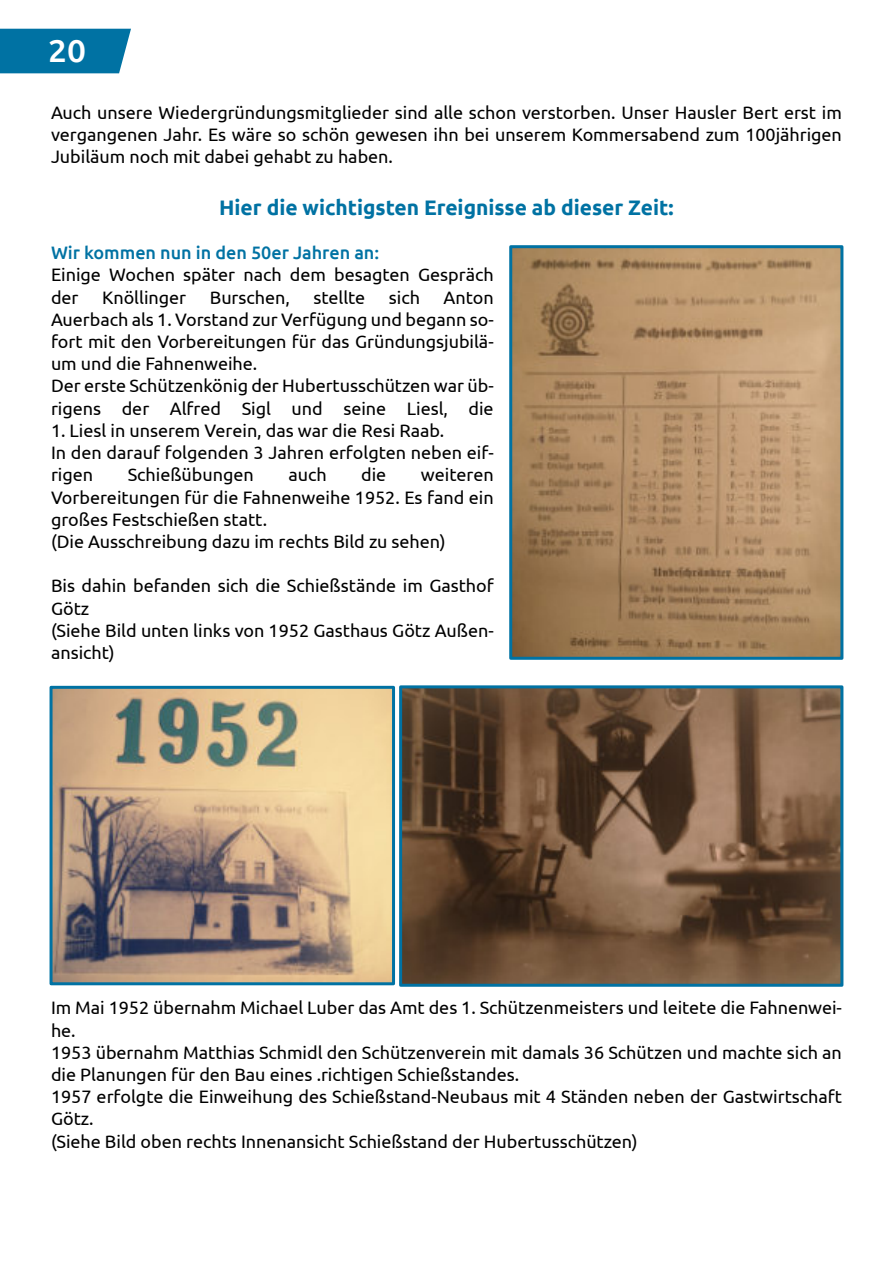
<style>
.page{position:relative;width:893px;height:1263px;background:#fff}
.page>*{position:absolute;margin:0;border:0;box-sizing:border-box;transform-origin:0 0}
.t1{font:500 31.5px "Ubuntu";color:#fff;scale:1.06 1}
.t2{font:700 21px "Ubuntu";color:#0072a3}
.t3{font:18px/22.2px "Ubuntu";color:#000}
.t4{font:500 18px "Ubuntu";color:#0072a3}
</style>
<div class="page">
<img style="left:54px;top:690px;width:337px;height:291px">
<div style="left:50px;top:686px;width:345px;height:299px;border:3px solid #0072a3"></div>
<img style="left:403px;top:689px;width:436px;height:294px">
<div style="left:399px;top:685px;width:444px;height:302px;border:3px solid #0072a3"></div>
<img style="left:513px;top:249px;width:326px;height:407px">
<div style="left:509px;top:245px;width:334px;height:415px;border:3px solid #0072a3"></div>
<div style="left:0;top:29px;width:131px;height:44px;background:#0072a3"></div>
<h1 class="t1" style="left:48px;top:37px;width:37px">20</h1>
<p class="t3" style="left:51px;top:102px;width:792px;text-align:justify">Auch unsere Wiedergründungsmitglieder sind alle schon verstorben. Unser Hausler Bert erst im vergangenen Jahr. Es wäre so schön gewesen ihn bei unserem Kommersabend zum 100jährigen Jubiläum noch mit dabei gehabt zu haben.</p>
<p class="t2" style="left:219px;top:198px;width:456px">Hier die wichtigsten Ereignisse ab dieser Zeit:</p>
<p class="t4" style="left:51px;top:245px;width:330px">Wir kommen nun in den 50er Jahren an:</p>
<p class="t3" style="left:51px;top:265px;width:444px">Einige Wochen später nach dem besagten Gespräch der</p>
<p class="t3" style="left:102px;top:287px;width:86px">Knöllinger</p>
<p class="t3" style="left:210px;top:287px;width:82px">Burschen,</p>
<p class="t3" style="left:313px;top:287px;width:53px">stellte</p>
<p class="t3" style="left:389px;top:287px;width:33px">sich</p>
<p class="t3" style="left:51px;top:287px;width:444px;text-indent:393px">Anton Auerbach als 1. Vorstand zur Verfügung und begann so&shy;fort mit den Vorbereitungen für das Gründungsjubilä&shy;um und die Fahnenweihe.<br>Der erste Schützenkönig der Hubertusschützen war üb&shy;rigens der Alfred Sigl und seine Liesl, die</p>
<p class="t3" style="left:51px;top:420px;width:444px">1. Liesl in unserem Verein, das war die Resi Raab.<br>In den darauf folgenden 3 Jahren erfolgten neben eif&shy;rigen</p>
<p class="t3" style="left:128px;top:465px;width:128px">Schießübungen</p>
<p class="t3" style="left:288px;top:465px;width:40px">auch</p>
<p class="t3" style="left:361px;top:465px;width:27px">die</p>
<p class="t3" style="left:51px;top:465px;width:444px;text-indent:370px">weiteren Vorbereitungen für die Fahnenweihe 1952. Es fand ein großes Festschießen statt.<br>(Die Ausschreibung dazu im rechts Bild zu sehen)</p>
<p class="t3" style="left:51px;top:576px;width:444px">Bis dahin befanden sich die Schießstände im Gasthof<br>Götz<br>(Siehe Bild unten links von 1952 Gasthaus Götz Außen&shy;ansicht)</p>
<p class="t3" style="left:51px;top:998px;width:792px">Im Mai 1952 übernahm Michael Luber das Amt des 1. Schützenmeisters und leitete die Fahnenwei&shy;he.<br>1953 übernahm Matthias Schmidl den Schützenverein mit damals 36 Schützen und machte sich an die Planungen für den Bau eines .richtigen Schießstandes.<br>1957 erfolgte die Einweihung des Schießstand-Neubaus mit 4 Ständen neben der Gastwirtschaft Götz.<br>(Siehe Bild oben rechts Innenansicht Schießstand der Hubertusschützen)</p>
</div>
